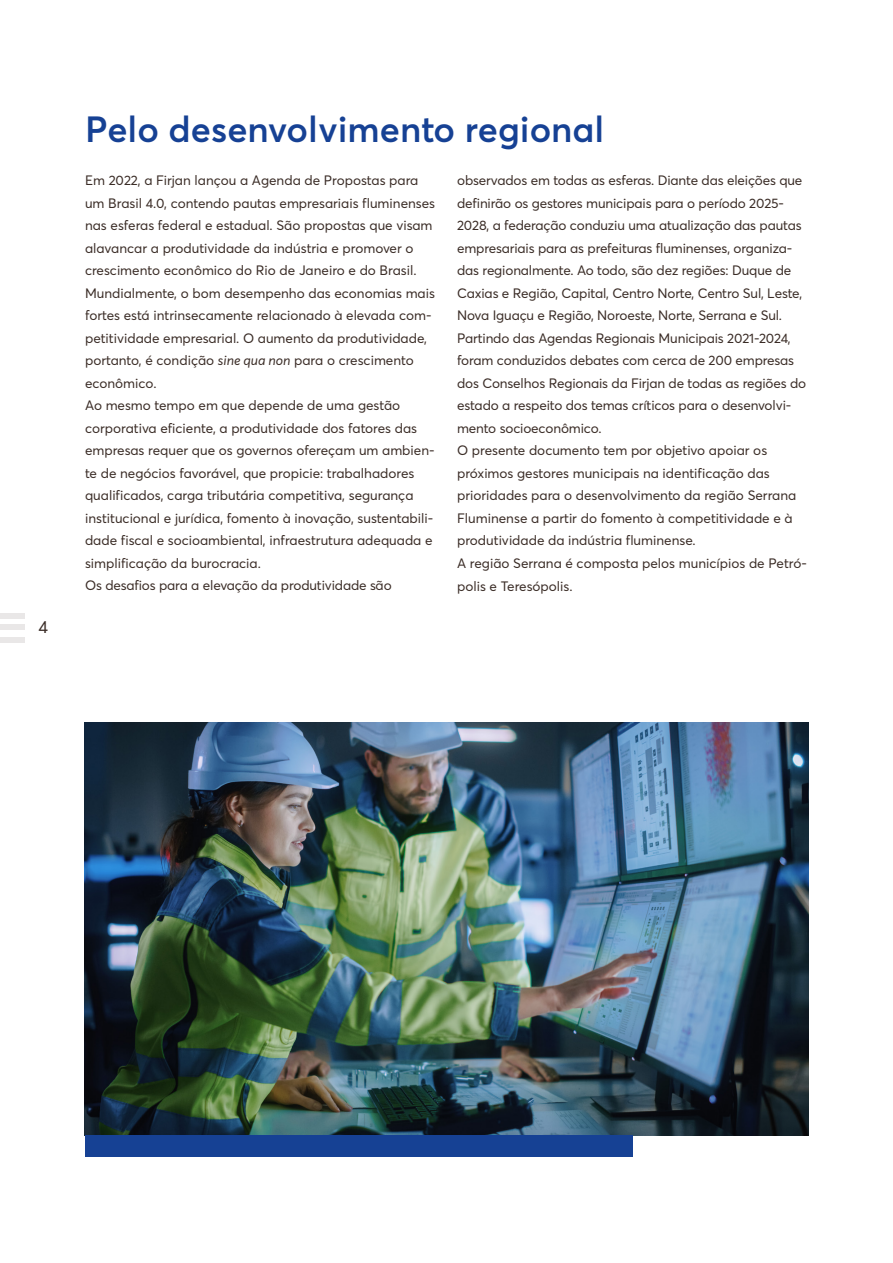
<style>
.page{position:relative;width:893px;height:1263px;background:#fff}
.page>*{position:absolute;margin:0;border:0;box-sizing:border-box;transform-origin:0 0}
.t1{font:600 36px "Averta";color:#164194}
.t2{font:17.25px "Averta";color:#3a2c26}
.t3{font:13.5px/22.5px "Averta";color:#3a2c26}
.s1{font-style:italic}
</style>
<div class="page">
<div style="left:0;top:613px;width:25px;height:5px;background:#e9e7e7"></div>
<div style="left:0;top:625px;width:25px;height:5px;background:#e9e7e7"></div>
<div style="left:0;top:637px;width:25px;height:5px;background:#e9e7e7"></div>
<img style="left:85px;top:723px;width:723px;height:412px">
<div style="left:85px;top:1135px;width:547px;height:22px;background:#164194"></div>
<p class="t2" style="left:38px;top:615px;width:11px">4</p>
<h1 class="t1" style="left:85px;top:103px;width:521px">Pelo desenvolvimento regional</h1>
<p class="t3" style="left:85px;top:169px;width:352px">Em 2022, a Firjan lançou a Agenda de Propostas para um Brasil 4.0, contendo pautas empresariais fluminenses nas esferas federal e estadual. São propostas que visam alavancar a produtividade da indústria e promover o crescimento econômico do Rio de Janeiro e do Brasil.<br>Mundialmente, o bom desempenho das economias mais fortes está intrinsecamente relacionado à elevada com&shy;petitividade empresarial. O aumento da produtividade, portanto, é condição <span class="s1">sine qua non</span> para o crescimento econômico.<br>Ao mesmo tempo em que depende de uma gestão corporativa eficiente, a produtividade dos fatores das empresas requer que os governos ofereçam um ambien&shy;te de negócios favorável, que propicie: trabalhadores qualificados, carga tributária competitiva, segurança institucional e jurídica, fomento à inovação, sustentabili&shy;dade fiscal e socioambiental, infraestrutura adequada e simplificação da burocracia.<br>Os desafios para a elevação da produtividade são</p>
<p class="t3" style="left:457px;top:169px;width:351px">observados em todas as esferas. Diante das eleições que definirão os gestores municipais para o período 2025- 2028, a federação conduziu uma atualização das pautas empresariais para as prefeituras fluminenses, organiza&shy;das regionalmente. Ao todo, são dez regiões: Duque de Caxias e Região, Capital, Centro Norte, Centro Sul, Leste, Nova Iguaçu e Região, Noroeste, Norte, Serrana e Sul.<br>Partindo das Agendas Regionais Municipais 2021-2024, foram conduzidos debates com cerca de 200 empresas dos Conselhos Regionais da Firjan de todas as regiões do estado a respeito dos temas críticos para o desenvolvi&shy;mento socioeconômico.<br>O presente documento tem por objetivo apoiar os próximos gestores municipais na identificação das prioridades para o desenvolvimento da região Serrana Fluminense a partir do fomento à competitividade e à produtividade da indústria fluminense.<br>A região Serrana é composta pelos municípios de Petró&shy;polis e Teresópolis.</p>
</div>
